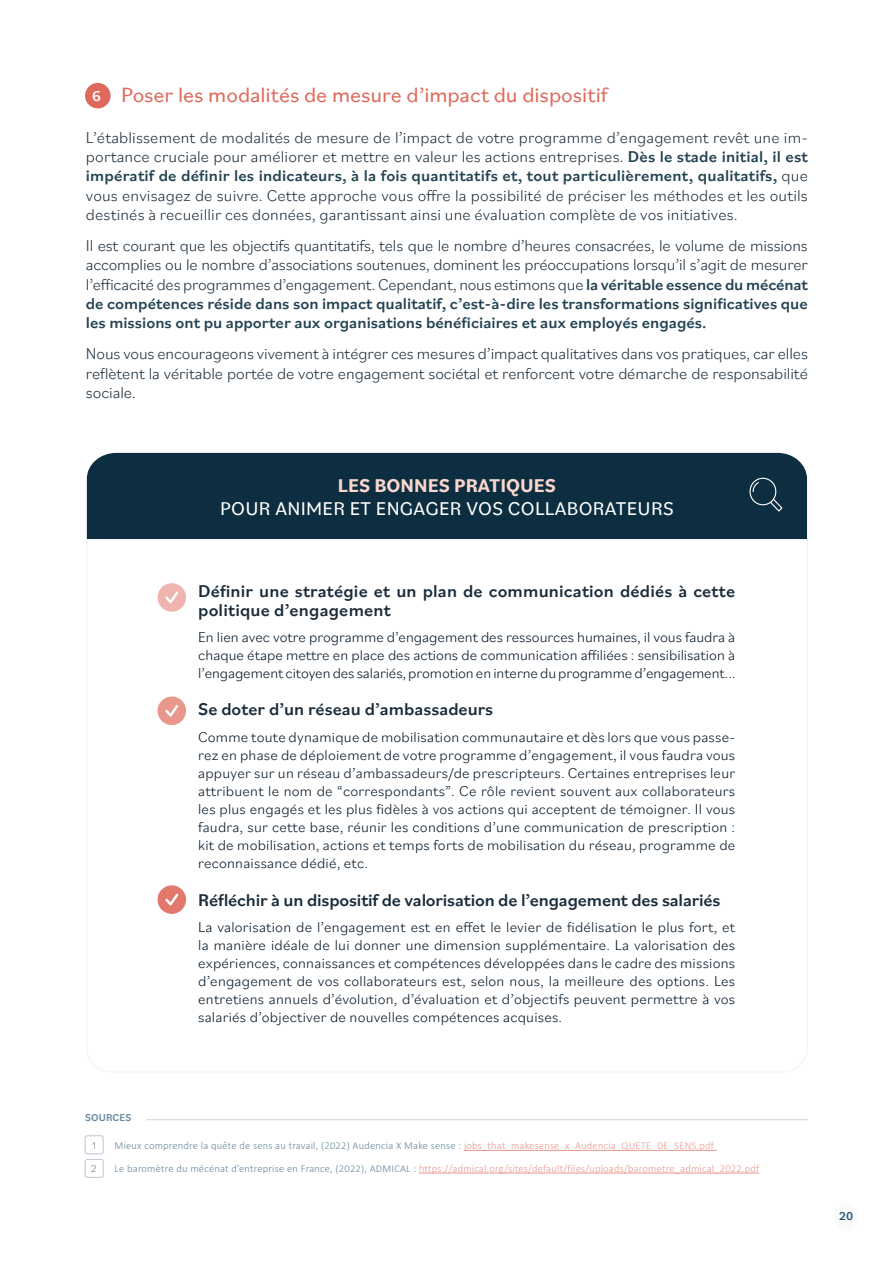
<style>
.page{position:relative;width:893px;height:1263px;background:#fff}
.page>*{position:absolute;margin:0;border:0;box-sizing:border-box;transform-origin:0 0}
.t1{font:21.75px "Bilo";letter-spacing:-.005em;color:#df695c}
.t2{font:19.5px "Bilo";letter-spacing:.015em;color:#fff}
.t3{font:700 19.5px "Bilo";color:#fbd6cc}
.t4{font:500 18px/19px "Bilo";color:#1a2c3b}
.t5{font:300 16.5px/19px "Bilo";letter-spacing:-.005em;color:#1a2c3b;text-align:justify}
.t6{font:300 15px/18px "Bilo";letter-spacing:.015em;color:#001425;text-align:justify}
.t7{font:500 15px "Bilo";color:#fff}
.t8{font:500 12px "Bilo";color:#225372}
.t9{font:300 10.5px/22.6px "Calibri";letter-spacing:.02em;color:#e9968d}
.t10{font:500 10.5px "Bilo";letter-spacing:.01em;color:#64879c}
.t11{font:300 10.5px "Bilo";color:#64879c}
.s1{font-weight:500;color:#244353}
.s2{color:#64879c}
</style>
<div class="page">
<div style="left:87px;top:453px;width:720px;height:85px;background:#0c2e40"></div>
<svg style="left:86px;top:538px;width:722px;height:534px"></svg>
<svg style="left:747px;top:477px;width:36px;height:36px"></svg>
<div style="left:833px;top:1203px;width:26px;height:26px;background:#f9fafb;border-radius:50%"></div>
<hr style="left:146px;top:1119px;width:662px;height:1px;background:#cfd6df">
<hr style="left:464px;top:1150px;width:252px;height:1px;background:#e9968d">
<hr style="left:419px;top:1173px;width:340px;height:1px;background:#e9968d">
<div style="left:85px;top:1135px;width:19px;height:19px;border:1px solid #bbc5d2;border-radius:2px"></div>
<div style="left:85px;top:1159px;width:19px;height:19px;border:1px solid #bbc5d2;border-radius:2px"></div>
<div style="left:158px;top:696px;width:28px;height:29px;background:#e9968d;border-radius:50%"></div>
<div style="left:158px;top:885px;width:28px;height:29px;background:#e2786c;border-radius:50%"></div>
<div style="left:158px;top:583px;width:28px;height:29px;background:#efb4ad;border-radius:50%"></div>
<svg style="left:165px;top:591px;width:13px;height:12px"></svg>
<svg style="left:165px;top:705px;width:13px;height:12px"></svg>
<svg style="left:165px;top:894px;width:13px;height:11px"></svg>
<div style="left:85px;top:83px;width:26px;height:25px;background:#df695c;border-radius:50%"></div>
<h1 class="t1" style="left:121px;top:80px;width:488px">Poser les modalités de mesure d’impact du dispositif</h1>
<p class="t5" style="left:86px;top:127px;width:723px">L’établissement de modalités de mesure de l’impact de votre programme d’engagement revêt une im&shy;portance cruciale pour améliorer et mettre en valeur les actions entreprises. <span class="s1">Dès le stade initial, il est impératif de définir les indicateurs, à la fois quantitatifs et, tout particulièrement, qualitatifs,</span> que vous envisagez de suivre. Cette approche vous offre la possibilité de préciser les méthodes et les outils destinés à recueillir ces données, garantissant ainsi une évaluation complète de vos initiatives.</p>
<p class="t5" style="left:86px;top:235px;width:723px">Il est courant que les objectifs quantitatifs, tels que le nombre d’heures consacrées, le volume de missions accomplies ou le nombre d’associations soutenues, dominent les préoccupations lorsqu’il s’agit de mesurer l’efficacité des programmes d’engagement. Cependant, nous estimons que <span class="s1">la véritable essence du mécénat de compétences réside dans son impact qualitatif, c’est-à-dire les transformations significatives que les missions ont pu apporter aux organisations bénéficiaires et aux employés engagés.</span></p>
<p class="t5" style="left:86px;top:343px;width:724px">Nous vous encourageons vivement à intégrer ces mesures d’impact qualitatives dans vos pratiques, car elles reflètent la véritable portée de votre engagement sociétal et renforcent votre démarche de responsabilité sociale.</p>
<p class="t7" style="left:92px;top:85px;width:10px">6</p>
<h2 class="t3" style="left:338px;top:472px;width:220px">LES BONNES PRATIQUES</h2>
<h2 class="t2" style="left:220px;top:495px;width:455px">POUR ANIMER ET ENGAGER VOS COLLABORATEURS</h2>
<p class="t4" style="left:198px;top:580px;width:539px">Définir une stratégie et un plan de communication dédiés à cette politique d’engagement</p>
<p class="t6" style="left:198px;top:627px;width:539px">En lien avec votre programme d’engagement des ressources humaines, il vous faudra à chaque étape mettre en place des actions de communication affiliées : sensibilisation à l’engagement citoyen des salariés, promotion en interne du programme d’engagement...</p>
<p class="t4" style="left:198px;top:699px;width:297px">Se doter d’un réseau d’ambassadeurs</p>
<p class="t6" style="left:198px;top:727px;width:539px">Comme toute dynamique de mobilisation communautaire et dès lors que vous passe&shy;rez en phase de déploiement de votre programme d’engagement, il vous faudra vous appuyer sur un réseau d’ambassadeurs/de prescripteurs. Certaines entreprises leur attribuent le nom de “correspondants”. Ce rôle revient souvent aux collaborateurs les plus engagés et les plus fidèles à vos actions qui acceptent de témoigner. Il vous faudra, sur cette base, réunir les conditions d’une communication de prescription : kit de mobilisation, actions et temps forts de mobilisation du réseau, programme de reconnaissance dédié, etc.</p>
<p class="t4" style="left:198px;top:889px;width:524px">Réfléchir à un dispositif de valorisation de l’engagement des salariés</p>
<p class="t6" style="left:198px;top:917px;width:539px">La valorisation de l’engagement est en effet le levier de fidélisation le plus fort, et la manière idéale de lui donner une dimension supplémentaire. La valorisation des expériences, connaissances et compétences développées dans le cadre des missions d’engagement de vos collaborateurs est, selon nous, la meilleure des options. Les entretiens annuels d’évolution, d’évaluation et d’objectifs peuvent permettre à vos salariés d’objectiver de nouvelles compétences acquises.</p>
<p class="t10" style="left:85px;top:1110px;width:48px">SOURCES</p>
<p class="t9" style="left:115px;top:1134px;width:646px"><span class="s2">Mieux comprendre la quête de sens au travail, (2022) Audencia X Make sense :</span> jobs_that_makesense_x_Audencia_QUETE_DE_SENS.pdf<br><span class="s2">Le baromètre du mécénat d’entreprise en France, (2022), ADMICAL :</span> https://admical.org/sites/default/files/uploads/barometre_admical_2022.pdf</p>
<p class="t11" style="left:92px;top:1138px;width:6px">1</p>
<p class="t11" style="left:91px;top:1161px;width:7px">2</p>
<p class="t8" style="left:839px;top:1208px;width:15px">20</p>
</div>
